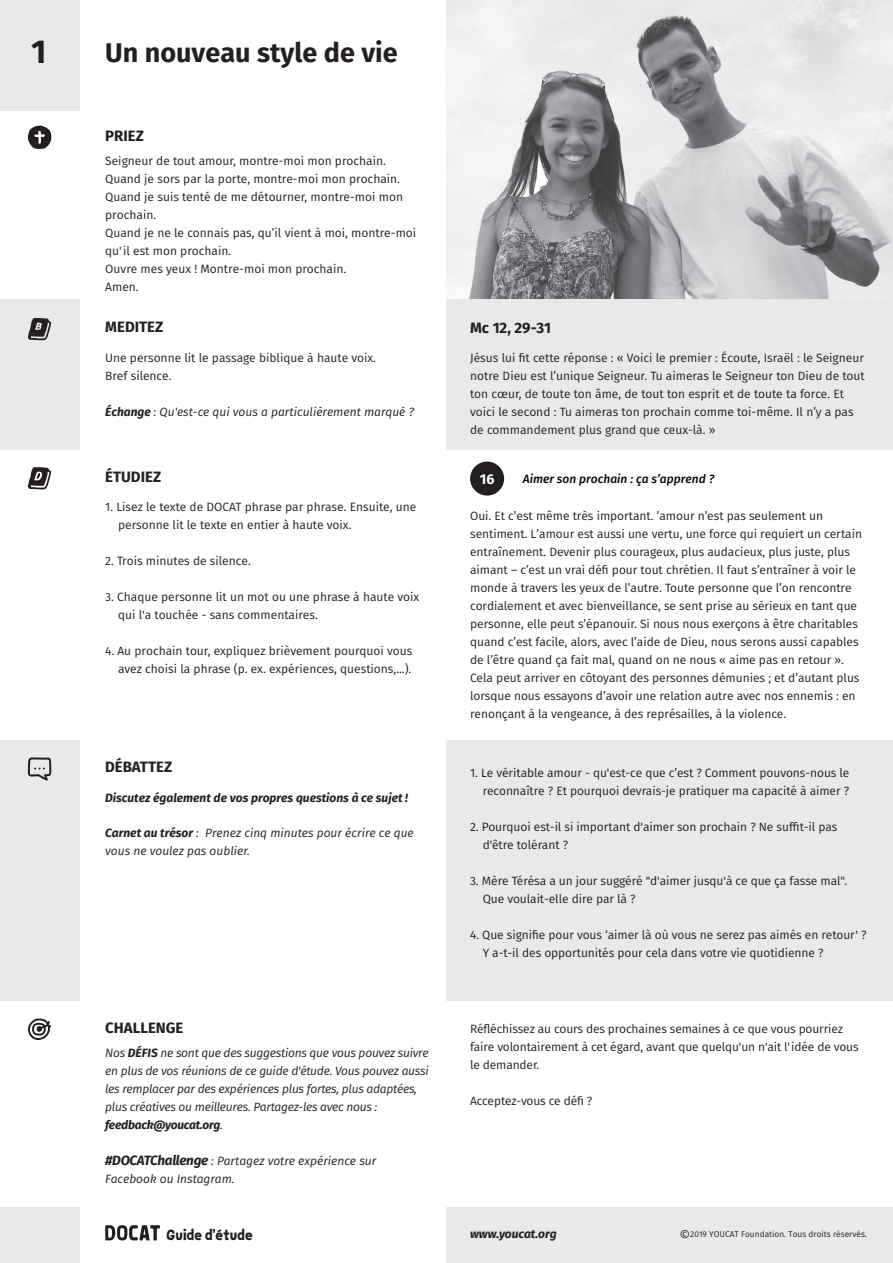
<style>
.page{position:relative;width:893px;height:1263px;background:#fff}
.page>*{position:absolute;margin:0;border:0;box-sizing:border-box;transform-origin:0 0}
.t1{font:700 33px "Fira Sans";color:#231f20}
.t2{font:700 27px "Fira Sans";color:#231f20}
.t3{font:700 15px "Fira Sans";color:#231f20}
.t4{font:900 14.85px "Rockster";color:#231f20}
.t5{font:700 14.1px "Fira Sans";color:#fff}
.t6{font:12px/18px "Fira Sans";letter-spacing:-.005em;color:#231f20}
.t7{font:italic 12px/18px "Fira Sans";letter-spacing:-.02em;color:#231f20}
.t8{font:italic 12px/18px "Fira Sans";color:#231f20}
.t9{font:italic 700 12px "Fira Sans";color:#231f20}
.t10{font:italic 500 12px "Fira Sans";color:#050504}
.t11{font:8.4px "Fira Sans";color:#231f20}
.s1{font-weight:700}
.s2{font-weight:700;font-size:13.5px}
.s3{font-size:13.5px}
</style>
<div class="page">
<img style="left:446px;top:0;width:447px;height:300px">
<div style="left:0;top:0;width:79px;height:111px;background:#e8e9ea"></div>
<div style="left:446px;top:300px;width:447px;height:150px;background:#e8e9ea"></div>
<div style="left:0;top:300px;width:79px;height:150px;background:#e8e9ea"></div>
<svg style="left:28px;top:126px;width:23px;height:23px"></svg>
<svg style="left:28px;top:318px;width:23px;height:23px"></svg>
<div style="left:446px;top:1207px;width:447px;height:56px;background:#e8e9ea"></div>
<div style="left:0;top:1207px;width:79px;height:56px;background:#e8e9ea"></div>
<div style="left:0;top:740px;width:79px;height:260px;background:#e8e9ea"></div>
<div style="left:446px;top:740px;width:447px;height:260px;background:#e8e9ea"></div>
<svg style="left:28px;top:757px;width:23px;height:24px"></svg>
<svg style="left:28px;top:1018px;width:23px;height:22px"></svg>
<svg style="left:105px;top:1225px;width:55px;height:15px"></svg>
<div style="left:470px;top:461px;width:34px;height:35px;background:#231f20;border-radius:50%"></div>
<svg style="left:28px;top:467px;width:23px;height:23px"></svg>
<h1 class="t1" style="left:31px;top:24px;width:17px">1</h1>
<h2 class="t2" style="left:105px;top:30px;width:294px">Un nouveau style de vie</h2>
<p class="t3" style="left:105px;top:123px;width:40px">PRIEZ</p>
<p class="t6" style="left:105px;top:152px;width:313px">Seigneur de tout amour, montre-moi mon prochain.<br>Quand je sors par la porte, montre-moi mon prochain.<br>Quand je suis tenté de me détourner, montre-moi mon prochain.<br>Quand je ne le connais pas, qu’il vient à moi, montre-moi qu'il est mon prochain.<br>Ouvre mes yeux ! Montre-moi mon prochain.<br>Amen.</p>
<p class="t3" style="left:105px;top:315px;width:60px">MEDITEZ</p>
<p class="t6" style="left:105px;top:348px;width:272px">Une personne lit le passage biblique à haute voix.<br>Bref silence.</p>
<p class="t8" style="left:105px;top:402px;width:310px"><span class="s1">Échange</span> : Qu'est-ce qui vous a particulièrement marqué ?</p>
<p class="t3" style="left:105px;top:464px;width:57px">ÉTUDIEZ</p>
<p class="t6" style="left:118px;top:498px;width:300px;text-indent:-13px">1. Lisez le texte de DOCAT phrase par phrase. Ensuite, une personne lit le texte en entier à haute voix.</p>
<p class="t6" style="left:105px;top:552px;width:147px">2. Trois minutes de silence.</p>
<p class="t6" style="left:118px;top:588px;width:303px;text-indent:-13px">3. Chaque personne lit un mot ou une phrase à haute voix qui l'a touchée - sans commentaires.</p>
<p class="t6" style="left:105px;top:642px;width:309px;text-align:right">4. Au prochain tour, expliquez brièvement pourquoi vous avez choisi la phrase (p. ex. expériences, questions,...).</p>
<p class="t3" style="left:105px;top:754px;width:68px">DÉBATTEZ</p>
<p class="t9" style="left:105px;top:787px;width:304px">Discutez également de vos propres questions à ce sujet !</p>
<p class="t8" style="left:105px;top:824px;width:310px"><span class="s1">Carnet au trésor</span> : Prenez cinq minutes pour écrire ce que vous ne voulez pas oublier.</p>
<p class="t3" style="left:105px;top:1015px;width:80px">CHALLENGE</p>
<p class="t7" style="left:105px;top:1044px;width:325px">Nos <span class="s1">DÉFIS</span> ne sont que des suggestions que vous pouvez suivre en plus de vos réunions de ce guide d'étude. Vous pouvez aussi les remplacer par des expériences plus fortes, plus adaptées, plus créatives ou meilleures. Partagez-les avec nous : <span class="s1">feedback@youcat.org</span>.</p>
<p class="t8" style="left:105px;top:1151px;width:273px"><span class="s2">#DOCATChallenge</span> : Partagez votre expérience sur<br>Facebook ou Instagram.</p>
<p class="t4" style="left:166px;top:1224px;width:88px">Guide d’étude</p>
<p class="t3" style="left:470px;top:315px;width:82px">Mc 12, 29-31</p>
<p class="t6" style="left:470px;top:348px;width:396px">Jésus lui fit cette réponse : « Voici le premier : Écoute, Israël : le Seigneur notre Dieu est l’unique Seigneur. Tu aimeras le Seigneur ton Dieu de tout ton cœur, de toute ton âme, de tout ton esprit et de toute ta force. Et voici le second : Tu aimeras ton prochain comme toi-même. Il n’y a pas de commandement plus grand que ceux-là. »</p>
<p class="t5" style="left:480px;top:467px;width:16px">16</p>
<p class="t10" style="left:523px;top:469px;width:193px">Aimer son prochain : ça s’apprend ?</p>
<p class="t6" style="left:470px;top:507px;width:393px">Oui. Et c’est même très important. ’amour n’est pas seulement un sentiment. L’amour est aussi une vertu, une force qui requiert un certain entraînement. Devenir plus courageux, plus audacieux, plus juste, plus aimant – c’est un vrai défi pour tout chrétien. Il faut s’entraîner à voir le monde à travers les yeux de l’autre. Toute personne que l’on rencontre cordialement et avec bienveillance, se sent prise au sérieux en tant que personne, elle peut s’épanouir. Si nous nous exerçons à être charitables quand c’est facile, alors, avec l’aide de Dieu, nous serons aussi capables de l’être quand ça fait mal, quand on ne nous « aime pas en retour ».<br>Cela peut arriver en côtoyant des personnes démunies ; et d’autant plus lorsque nous essayons d’avoir une relation autre avec nos ennemis : en renonçant à la vengeance, à des représailles, à la violence.</p>
<p class="t6" style="left:470px;top:764px;width:381px;text-align:right">1. Le véritable amour - qu'est-ce que c’est ? Comment pouvons-nous le reconnaître ? Et pourquoi devrais-je pratiquer ma capacité à aimer ?</p>
<p class="t6" style="left:483px;top:818px;width:356px;text-indent:-13px">2. Pourquoi est-il si important d'aimer son prochain ? Ne suffit-il pas d'être tolérant ?</p>
<p class="t6" style="left:483px;top:872px;width:366px;text-indent:-13px">3. Mère Térésa a un jour suggéré "d'aimer jusqu'à ce que ça fasse mal".<br>Que voulait-elle dire par là ?</p>
<p class="t6" style="left:483px;top:926px;width:385px;text-indent:-13px">4. Que signifie pour vous ‘aimer là où vous ne serez pas aimés en retour' ?<br>Y a-t-il des opportunités pour cela dans votre vie quotidienne ?</p>
<p class="t6" style="left:470px;top:1019px;width:390px">Réfléchissez au cours des prochaines semaines à ce que vous pourriez faire volontairement à cet égard, avant que quelqu'un n'ait l'idée de vous le demander.</p>
<p class="t6" style="left:470px;top:1091px;width:124px">Acceptez-vous ce défi ?</p>
<p class="t9" style="left:470px;top:1224px;width:88px">www.youcat.org</p>
<p class="t11" style="left:679px;top:1228px;width:189px"><span class="s3">©</span>2019 YOUCAT Foundation. Tous droits réservés.</p>
</div>
